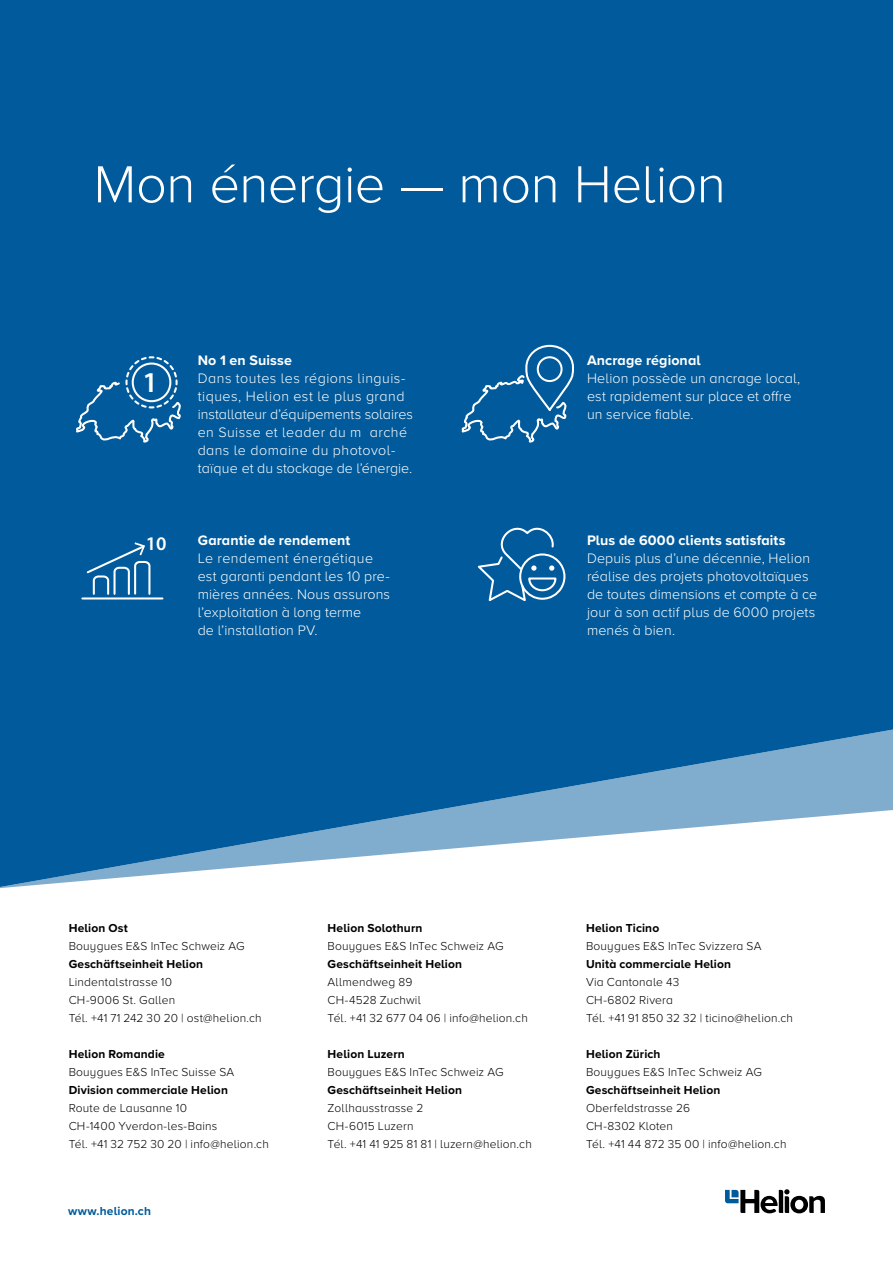
<style>
.page{position:relative;width:893px;height:1263px;background:#fff}
.page>*{position:absolute;margin:0;border:0;box-sizing:border-box;transform-origin:0 0}
.t1{font:300 54px "Proxima Nova";letter-spacing:-.01em;color:#fff}
.t2{font:600 28.8px "Myriad Pro";color:#fff}
.t3{font:600 19.35px "Myriad Pro";color:#fff}
.t4{font:300 14.25px/18px "Proxima Nova";letter-spacing:.01em;color:#fff}
.t5{font:300 14.25px/18px "Proxima Nova";letter-spacing:.03em;color:#fff}
.t6{font:700 14.25px "Proxima Nova";letter-spacing:.005em;color:#fff}
.t7{font:300 12px/18px "Proxima Nova";letter-spacing:.015em;color:#000}
.t8{font:700 12px "Proxima Nova";letter-spacing:.01em;color:#000}
.t9{font:700 12px "Proxima Nova";letter-spacing:.015em;color:#005a9b}
</style>
<div class="page">
<div style="left:0;top:0;width:893px;height:729px;background:#005a9b"></div>
<svg style="left:0;top:729px;width:893px;height:160px"></svg>
<svg style="left:458px;top:375px;width:110px;height:68px;background:#1d6da6"></svg>
<div style="left:525px;top:345px;width:49px;height:66px;border:2px solid #fff;border-radius:22px"></div>
<div style="left:537px;top:356px;width:26px;height:26px;border:2px solid #fff;border-radius:50%"></div>
<svg style="left:73px;top:355px;width:110px;height:88px;background:#1c6ca6"></svg>
<svg style="left:80px;top:542px;width:85px;height:58px;background:#2471a9"></svg>
<svg style="left:474px;top:520px;width:92px;height:84px;background:#1e6da6"></svg>
<svg style="left:725px;top:1189px;width:100px;height:24px"></svg>
<h1 class="t1" style="left:94px;top:144px;width:634px">Mon énergie — mon Helion</h1>
<h2 class="t2" style="left:142px;top:364px;width:17px">1</h2>
<h3 class="t3" style="left:146px;top:532px;width:22px">10</h3>
<p class="t6" style="left:198px;top:350px;width:96px">No 1 en Suisse</p>
<p class="t5" style="left:198px;top:369px;width:217px">Dans toutes les régions linguis&shy;tiques, Helion est le plus grand installateur d’équipements solaires en Suisse et leader du m arché dans le domaine du photovol&shy;taïque et du stockage de l’énergie.</p>
<p class="t6" style="left:198px;top:530px;width:154px">Garantie de rendement</p>
<p class="t4" style="left:198px;top:548px;width:194px">Le rendement énergétique est garanti pendant les 10 pre&shy;mières années. Nous assurons l’exploitation à long terme<br>de l’installation PV.</p>
<p class="t6" style="left:587px;top:350px;width:115px">Ancrage régional</p>
<p class="t4" style="left:587px;top:368px;width:215px">Helion possède un ancrage local, est rapidement sur place et offre un service fiable.</p>
<p class="t6" style="left:587px;top:530px;width:200px">Plus de 6000 clients satisfaits</p>
<p class="t4" style="left:587px;top:548px;width:232px">Depuis plus d’une décennie, Helion réalise des projets photovoltaïques de toutes dimensions et compte à ce jour à son actif plus de 6000 projets menés à bien.</p>
<p class="t8" style="left:69px;top:919px;width:61px">Helion Ost</p>
<p class="t7" style="left:69px;top:936px;width:177px">Bouygues E&amp;S InTec Schweiz AG</p>
<p class="t8" style="left:69px;top:955px;width:136px">Geschäftseinheit Helion</p>
<p class="t7" style="left:69px;top:972px;width:195px">Lindentalstrasse 10<br>CH-9006 St. Gallen<br>Tél. +41 71 242 30 20 | ost@helion.ch</p>
<p class="t8" style="left:69px;top:1045px;width:98px">Helion Romandie</p>
<p class="t7" style="left:69px;top:1062px;width:167px">Bouygues E&amp;S InTec Suisse SA</p>
<p class="t8" style="left:69px;top:1081px;width:161px">Division commerciale Helion</p>
<p class="t7" style="left:69px;top:1098px;width:202px">Route de Lausanne 10<br>CH-1400 Yverdon-les-Bains<br>Tél. +41 32 752 30 20 | info@helion.ch</p>
<p class="t9" style="left:68px;top:1202px;width:84px">www.helion.ch</p>
<p class="t8" style="left:328px;top:919px;width:96px">Helion Solothurn</p>
<p class="t7" style="left:328px;top:936px;width:177px">Bouygues E&amp;S InTec Schweiz AG</p>
<p class="t8" style="left:328px;top:955px;width:136px">Geschäftseinheit Helion</p>
<p class="t7" style="left:328px;top:972px;width:202px">Allmendweg 89<br>CH-4528 Zuchwil<br>Tél. +41 32 677 04 06 | info@helion.ch</p>
<p class="t8" style="left:328px;top:1045px;width:79px">Helion Luzern</p>
<p class="t7" style="left:328px;top:1062px;width:177px">Bouygues E&amp;S InTec Schweiz AG</p>
<p class="t8" style="left:328px;top:1081px;width:136px">Geschäftseinheit Helion</p>
<p class="t7" style="left:328px;top:1098px;width:206px">Zollhausstrasse 2<br>CH-6015 Luzern<br>Tél. +41 41 925 81 81 | luzern@helion.ch</p>
<p class="t8" style="left:586px;top:919px;width:75px">Helion Ticino</p>
<p class="t7" style="left:586px;top:936px;width:177px">Bouygues E&amp;S InTec Svizzera SA</p>
<p class="t8" style="left:586px;top:955px;width:147px">Unità commerciale Helion</p>
<p class="t7" style="left:586px;top:972px;width:209px">Via Cantonale 43<br>CH-6802 Rivera<br>Tél. +41 91 850 32 32 | ticino@helion.ch</p>
<p class="t8" style="left:586px;top:1045px;width:76px">Helion Zürich</p>
<p class="t7" style="left:586px;top:1062px;width:177px">Bouygues E&amp;S InTec Schweiz AG</p>
<p class="t8" style="left:586px;top:1081px;width:136px">Geschäftseinheit Helion</p>
<p class="t7" style="left:586px;top:1098px;width:202px">Oberfeldstrasse 26<br>CH-8302 Kloten<br>Tél. +41 44 872 35 00 | info@helion.ch</p>
</div>
